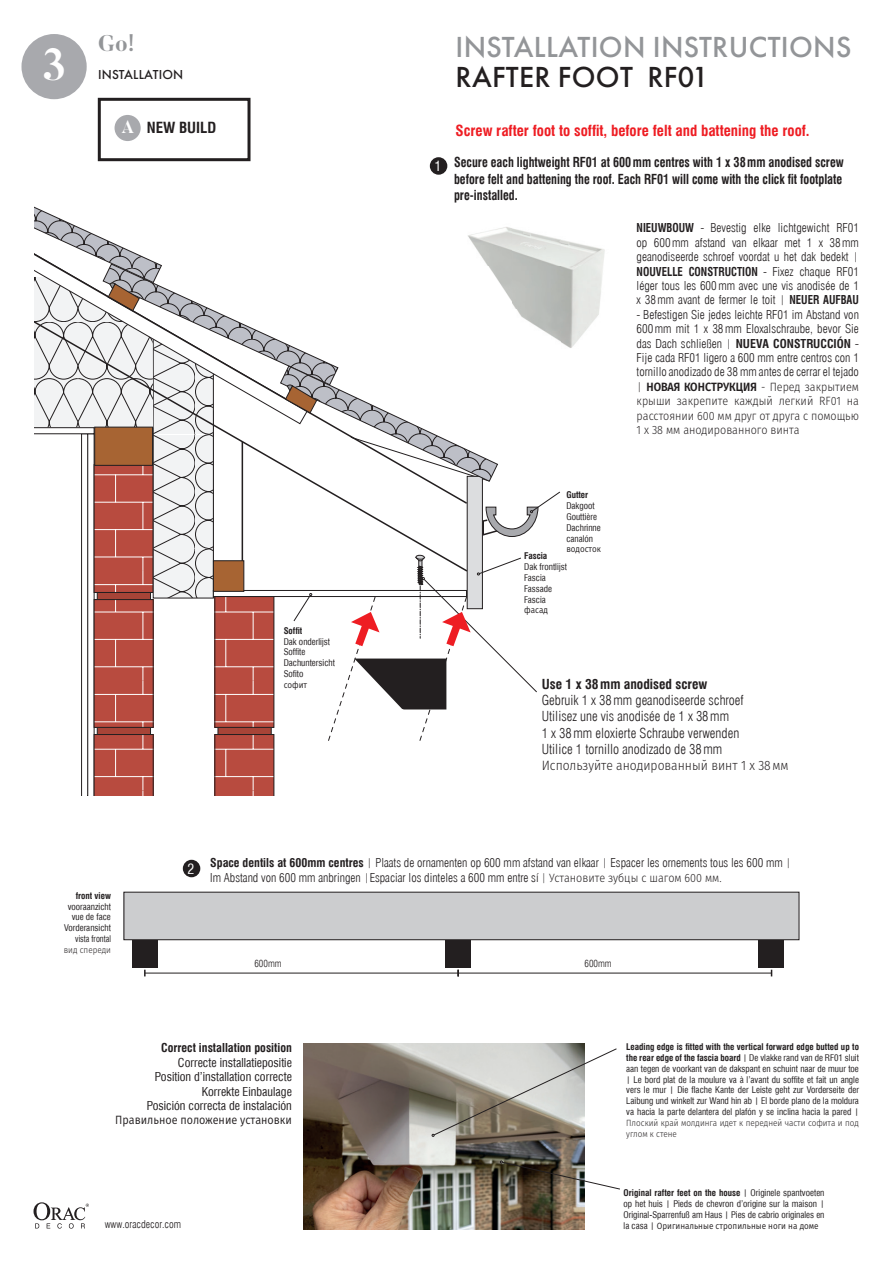
<style>
.page{position:relative;width:893px;height:1263px;background:#fff}
.page>*{position:absolute;margin:0;border:0;box-sizing:border-box;transform-origin:0 0}
.t1{font:700 45px "Butler";color:#fff}
.t2{font:500 30.15px "Futura PT";letter-spacing:.01em;color:#939598}
.t3{font:500 30.15px "Futura PT";letter-spacing:.01em;color:#231f20}
.t4{font:700 22.65px "Butler";color:#939598}
.t5{font:700 condensed 15px "Swiss 721 TL";color:#ee1d23}
.t6{font:700 condensed 15px "Swiss 721 TL";color:#231f20}
.t7{font:condensed 13.8px "Swiss 721 TL";color:#fff}
.t8{font:700 condensed 13.5px/16.2px "Swiss 721 TL";color:#231f20;text-align:justify;scale:.9 1}
.t9{font:300 condensed 13.5px/16.2px "Swiss 721 TL";color:#231f20}
.t10{font:300 13.5px "Fira Sans";color:#231f20;scale:.9 1}
.t11{font:700 condensed 13.5px "Swiss 721 TL";color:#231f20}
.t12{font:500 13.5px "Futura PT";letter-spacing:.01em;color:#231f20}
.t13{font:300 condensed 12px/14.4px "Swiss 721 TL";color:#231f20;text-align:justify;scale:.9 1}
.t14{font:300 condensed 12px/14.4px "Swiss 721 TL";color:#231f20}
.t15{font:300 12px/14.4px "Fira Sans";color:#231f20;text-align:justify;scale:.9 1}
.t16{font:condensed 12px/14.4px "Swiss 721 TL";color:#231f20;text-align:right}
.t17{font:12px "Fira Sans";color:#231f20;scale:.9 1}
.t18{font:700 condensed 12px "Swiss 721 TL";color:#231f20}
.t19{font:300 condensed 10.5px "Swiss 721 TL";color:#231f20}
.t20{font:300 condensed 9.75px "Swiss 721 TL";color:#231f20}
.t21{font:condensed 9px/10.8px "Swiss 721 TL";color:#231f20}
.t22{font:300 9px/10.8px "Fira Sans";color:#231f20;scale:.9 1}
.t23{font:9px "Fira Sans";color:#231f20;scale:.9 1}
.t24{font:700 condensed 9px "Swiss 721 TL";color:#231f20}
.s1{font-family:"Butler";font-stretch:normal;font-size:18px;color:#fff}
.s2{font-weight:700}
.s3{font-family:"Swiss 721 TL";font-stretch:condensed}
.s4{font-weight:600}
.s5{font-family:"Fira Sans";font-stretch:normal}
</style>
<div class="page">
<img style="left:304px;top:1043px;width:280px;height:187px">
<div style="left:21px;top:34px;width:66px;height:65px;background:#a8a9ad;border-radius:50%"></div>
<svg style="left:34px;top:1202px;width:55px;height:26px"></svg>
<svg style="left:500px;top:1161px;width:120px;height:29px"></svg>
<svg style="left:432px;top:1048px;width:185px;height:89px"></svg>
<div style="left:133px;top:934px;width:25px;height:34px;background:#231f20"></div>
<div style="left:446px;top:934px;width:25px;height:34px;background:#231f20"></div>
<div style="left:759px;top:934px;width:25px;height:34px;background:#231f20"></div>
<div style="left:124px;top:892px;width:675px;height:48px;background:#cccdcf"></div>
<div style="left:124px;top:892px;width:675px;height:48px;border:1px solid #231f20"></div>
<hr style="left:145px;top:973px;width:313px;height:1px;background:#231f20">
<svg style="left:144px;top:970px;width:2px;height:6px"></svg>
<hr style="left:458px;top:973px;width:314px;height:1px;background:#231f20">
<div style="left:183px;top:860px;width:17px;height:17px;background:#231f20;border-radius:50%"></div>
<div style="left:430px;top:157px;width:17px;height:18px;background:#231f20;border-radius:50%"></div>
<div style="left:115px;top:115px;width:26px;height:26px;background:#a8a9ad;border-radius:50%"></div>
<div style="left:98px;top:98px;width:152px;height:63px;border:3px solid #231f20"></div>
<svg style="left:34px;top:162px;width:526px;height:633px"></svg>
<img style="left:463px;top:223px;width:142px;height:129px">
<h1 class="t1" style="left:42px;top:36px;width:25px">3</h1>
<h3 class="t4" style="left:98px;top:28px;width:38px">Go!</h3>
<h3 class="t12" style="left:98px;top:66px;width:87px">INSTALLATION</h3>
<h2 class="t2" style="left:456px;top:29px;width:397px">INSTALLATION INSTRUCTIONS</h2>
<h2 class="t3" style="left:456px;top:59px;width:255px">RAFTER FOOT RF01</h2>
<h3 class="t6" style="left:121px;top:118px;width:97px"><span class="s1">A</span> NEW BUILD</h3>
<h3 class="t5" style="left:455px;top:121px;width:355px">Screw rafter foot to soffit, before felt and battening the roof.</h3>
<p class="t24" style="left:284px;top:625px;width:20px">Soffit</p>
<p class="t21" style="left:284px;top:636px;width:53px">Dak onderlĳst<br>Soffite<br>Dachuntersicht<br>Sofito</p>
<p class="t23" style="left:284px;top:678px;width:28px">софит</p>
<h3 class="t7" style="left:434px;top:157px;width:8px">1</h3>
<h3 class="t8" style="left:454px;top:154px;width:434px">Secure each lightweight RF01 at 600 mm centres with 1 x 38 mm anodised screw before felt and battening the roof. Each RF01 will come with the click fit footplate pre-installed.</h3>
<p class="t13" style="left:637px;top:221px;width:249px"><span class="s2">NIEUWBOUW</span> - Bevestig elke lichtgewicht RF01 op 600 mm afstand van elkaar met 1 x 38 mm geanodiseerde schroef voordat u het dak bedekt | <span class="s2">NOUVELLE CONSTRUCTION</span> - Fixez chaque RF01 léger tous les 600 mm avec une vis anodisée de 1 x 38 mm avant de fermer le toit | <span class="s2">NEUER AUFBAU</span></p>
<h3 class="t13" style="left:637px;top:307px;width:249px">- Befestigen Sie jedes leichte RF01 im Abstand von 600 mm mit 1 x 38 mm Eloxalschraube, bevor Sie das Dach schließen | <span class="s2">NUEVA CONSTRUCCIÓN</span> - Fĳe cada RF01 ligero a 600 mm entre centros con 1 tornillo anodizado de 38 mm antes de cerrar el tejado</h3>
<h3 class="t15" style="left:637px;top:379px;width:249px"><span class="s3">|</span> <span class="s4">НОВАЯ КОНСТРУКЦИЯ</span> - Перед закрытием крыши закрепите каждый легкий RF01 на расстоянии 600 мм друг от друга с помощью 1 x 38 мм анодированного винта</h3>
<p class="t24" style="left:566px;top:489px;width:23px">Gutter</p>
<p class="t21" style="left:566px;top:500px;width:36px">Dakgoot<br>Gouttière<br>Dachrinne canalón</p>
<p class="t23" style="left:566px;top:543px;width:40px">водосток</p>
<p class="t24" style="left:524px;top:550px;width:25px">Fascia</p>
<p class="t21" style="left:524px;top:561px;width:44px">Dak frontlĳst<br>Fascia<br>Fassade<br>Fascia</p>
<p class="t23" style="left:524px;top:604px;width:28px">фасад</p>
<h3 class="t11" style="left:542px;top:676px;width:167px">Use 1 x 38 mm anodised screw</h3>
<h3 class="t9" style="left:542px;top:692px;width:203px">Gebruik 1 x 38 mm geanodiseerde schroef Utilisez une vis anodisée de 1 x 38 mm<br>1 x 38 mm eloxierte Schraube verwenden Utilice 1 tornillo anodizado de 38 mm</h3>
<h3 class="t10" style="left:542px;top:756px;width:275px">Используйте анодированный винт 1 x 38 мм</h3>
<h3 class="t7" style="left:187px;top:860px;width:8px">2</h3>
<h3 class="t14" style="left:210px;top:856px;width:583px"><span class="s2">Space dentils at 600mm centres</span> | Plaats de ornamenten op 600 mm afstand van elkaar | Espacer les ornements tous les 600 mm |<br>Im Abstand von 600 mm anbringen |Espaciar los dinteles a 600 mm entre sí | <span class="s5">Установите зубцы с шагом 600 мм.</span></h3>
<p class="t24" style="left:76px;top:890px;width:37px">front view</p>
<p class="t21" style="left:64px;top:901px;width:48px;text-align:right">vooraanzicht vue de face<br>Vorderansicht vista frontal</p>
<p class="t22" style="left:64px;top:944px;width:54px">вид спереди</p>
<p class="t20" style="left:254px;top:958px;width:29px">600mm</p>
<p class="t20" style="left:584px;top:958px;width:29px">600mm</p>
<h3 class="t18" style="left:161px;top:1040px;width:132px">Correct installation position</h3>
<h3 class="t16" style="left:147px;top:1055px;width:147px">Correcte installatiepositie<br>Position d’installation correcte<br>Korrekte Einbaulage<br>Posición correcta de instalación</h3>
<h3 class="t17" style="left:115px;top:1112px;width:198px">Правильное положение установки</h3>
<p class="t19" style="left:105px;top:1218px;width:78px">www.oracdecor.com</p>
<p class="t21" style="left:626px;top:1041px;width:234px;text-align:justify"><span class="s2">Leading edge is fitted with the vertical forward edge butted up to the rear edge of the fascia board</span> | De vlakke rand van de RF01 sluit aan tegen de voorkant van de dakspant en schuint naar de muur toe | Le bord plat de la moulure va à l’avant du soffite et fait un angle vers le mur | Die flache Kante der Leiste geht zur Vorderseite der Laibung und winkelt zur Wand hin ab | El borde plano de la moldura va hacia la parte delantera del plafón y se inclina hacia la pared |</p>
<p class="t22" style="left:626px;top:1117px;width:260px">Плоский край молдинга идет к передней части софита и под углом к стене</p>
<p class="t21" style="left:624px;top:1187px;width:202px;text-align:justify"><span class="s2">Original rafter feet on the house</span> | Originele spantvoeten op het huis | Pieds de chevron d’origine sur la maison | Original-Sparrenfuß am Haus | Pies de cabrio originales en</p>
<p class="t23" style="left:624px;top:1219px;width:218px"><span class="s3">la casa |</span> Оригинальные стропильные ноги на доме</p>
</div>
